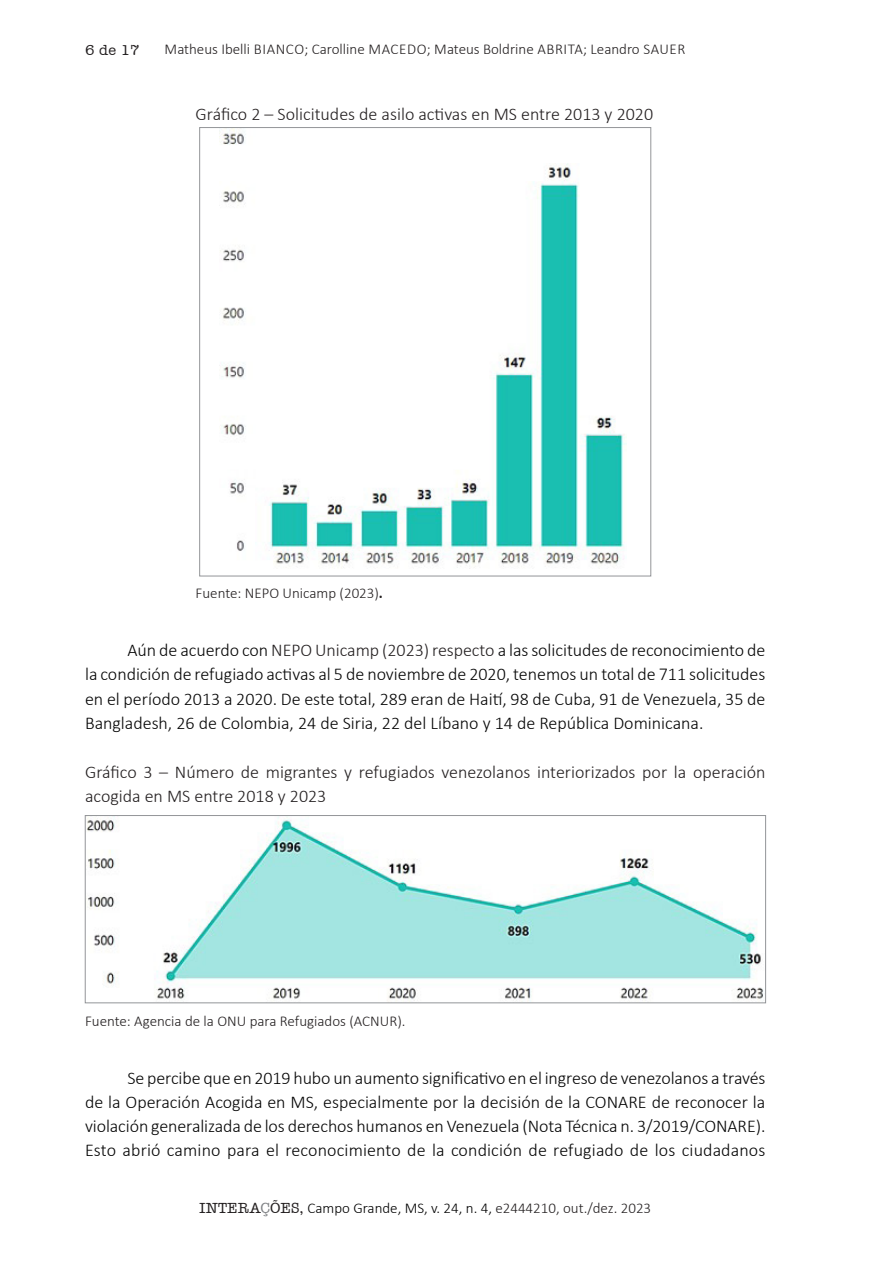
<style>
.page{position:relative;width:893px;height:1263px;background:#fff}
.page>*{position:absolute;margin:0;border:0;box-sizing:border-box;transform-origin:0 0}
.Corpo_do_texto{font:300 18px/24px "Calibri";color:#050505;text-align:justify}
.Tabela_figura{font:300 18px/24px "Calibri";color:#231f20}
.Legenda{font:300 15px "Calibri";color:#231f20}
.t1{font:300 15px "Calibri";color:#000}
.t2{font:500 15px "Amer Typewriter IT Cby BT";color:#231f20}
.s1{font-weight:700}
.s2{color:#231f20}
.s3{font-family:"Amer Typewriter IT Cby BT";font-weight:500;color:#231f20}
.s4{font-family:"Amer Typewriter IT Cby BT";font-weight:500;color:#808285}
</style>
<div class="page">
<img style="left:219px;top:129px;width:407px;height:440px">
<img style="left:87px;top:817px;width:677px;height:184px">
<div style="left:85px;top:815px;width:681px;height:188px;border:1px solid #939598"></div>
<p class="t2" style="left:85px;top:41px;width:56px">6 de 17</p>
<p class="Legenda" style="left:165px;top:40px;width:522px">Matheus Ibelli BIANCO; Carolline MACEDO; Mateus Boldrine ABRITA; Leandro SAUER</p>
<p class="Tabela_figura" style="left:196px;top:102px;width:459px">Gráfico 2 – Solicitudes de asilo activas en MS entre 2013 y 2020</p>
<p class="Legenda" style="left:196px;top:584px;width:189px">Fuente: NEPO Unicamp (2023)<span class="s1">.</span></p>
<p class="Corpo_do_texto" style="left:85px;top:638px;width:682px;text-indent:43px">Aún de acuerdo con <span class="s2">NEPO Unicamp (2023) respecto</span> a las solicitudes de reconocimiento de la condición de refugiado activas al 5 de noviembre de 2020, tenemos un total de 711 solicitudes en el período 2013 a 2020. De este total, 289 eran de Haití, 98 de Cuba, 91 de Venezuela, 35 de Bangladesh, 26 de Colombia, 24 de Siria, 22 del Líbano y 14 de República Dominicana.</p>
<p class="Tabela_figura" style="left:85px;top:760px;width:682px">Gráfico 3 – Número de migrantes y refugiados venezolanos interiorizados por la operación acogida en MS entre 2018 y 2023</p>
<p class="Legenda" style="left:85px;top:1012px;width:322px">Fuente: Agencia de la ONU para Refugiados (ACNUR).</p>
<p class="Corpo_do_texto" style="left:85px;top:1066px;width:682px;text-indent:43px">Se percibe que en 2019 hubo un aumento significativo en el ingreso de venezolanos a través de la Operación Acogida en MS, especialmente por la decisión de la CONARE de reconocer la violación generalizada de los derechos humanos en Venezuela (Nota Técnica n. 3/2019/CONARE).<br>Esto abrió camino para el reconocimiento de la condición de refugiado de los ciudadanos</p>
<p class="t1" style="left:199px;top:1198px;width:453px"><span class="s3">INTERA</span><span class="s4">Ç</span><span class="s3">ÕES,</span> Campo Grande, MS, v. 24, n. 4, <span class="s2">e2444210, out./dez. 2023</span></p>
</div>
